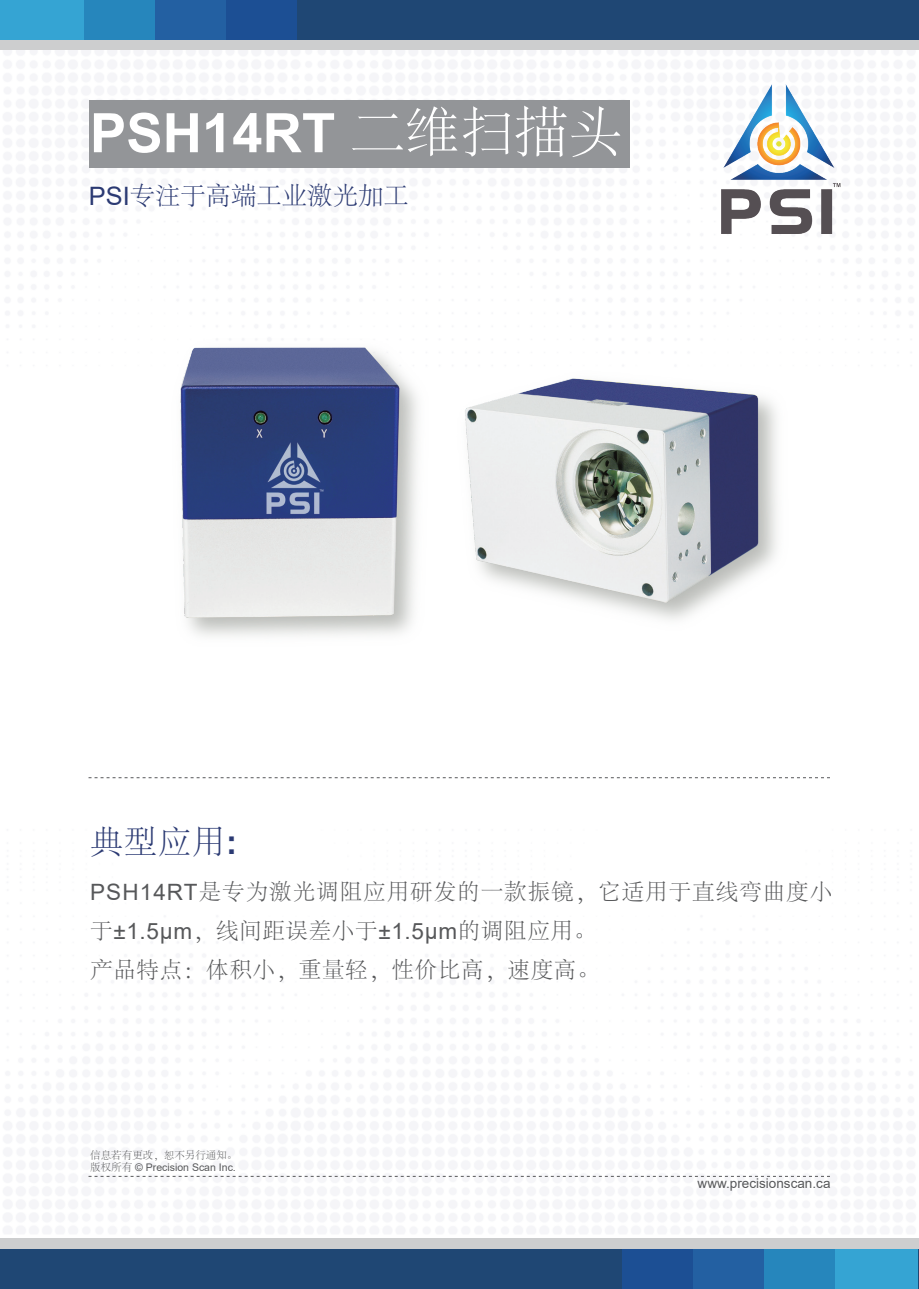
<style>
.page{position:relative;width:919px;height:1289px;background:#fff}
.page>*{position:absolute;margin:0;border:0;box-sizing:border-box;transform-origin:0 0}
.t1{font:700 54.45px "Arial";color:#fff}
.t2{font:300 33px "Adobe Song Std";color:#2b3a73}
.t3{font:300 25.35px "Adobe Song Std";color:#2b3a73}
.t4{font:300 22.5px/39px "Adobe Song Std";letter-spacing:.045em;color:#57585a}
.t5{font:13.5px "Arial";color:#57585a}
.t6{font:10.5px "Arial";color:#57585a}
.t7{font:300 10.5px "Adobe Song Std";color:#57585a}
.s1{font-family:"Adobe Song Std";font-weight:300}
.s2{font-family:"Arial";font-weight:400}
.s3{font-family:"Arial";font-weight:700}
</style>
<div class="page">
<div style="left:0;top:33px;width:918px;height:17px;background:#cdcecf"></div>
<div style="left:0;top:0;width:918px;height:39px;background:#1f4774"></div>
<div style="left:0;top:0;width:84px;height:39px;background:#35a4d3"></div>
<div style="left:84px;top:0;width:71px;height:39px;background:#2686bc"></div>
<div style="left:155px;top:0;width:71px;height:39px;background:#2360a2"></div>
<div style="left:226px;top:0;width:71px;height:39px;background:#1c4f94"></div>
<div style="left:0;top:1238px;width:918px;height:17px;background:#cdcecf"></div>
<div style="left:0;top:1249px;width:918px;height:39px;background:#1f4774"></div>
<div style="left:834px;top:1249px;width:84px;height:39px;background:#35a4d3"></div>
<div style="left:763px;top:1249px;width:71px;height:39px;background:#2686bc"></div>
<div style="left:692px;top:1249px;width:71px;height:39px;background:#2360a2"></div>
<div style="left:621px;top:1249px;width:71px;height:39px;background:#1c4f94"></div>
<img style="left:180px;top:338px;width:597px;height:298px">
<div style="left:90px;top:100px;width:540px;height:67px;background:#939598"></div>
<svg style="left:88px;top:777px;width:742px;height:1px"></svg>
<svg style="left:88px;top:1175px;width:742px;height:1px"></svg>
<img style="left:721px;top:84px;width:120px;height:149px">
<h1 class="t1" style="left:90px;top:95px;width:534px">PSH14RT <span class="s1">二维扫描头</span></h1>
<p class="t3" style="left:89px;top:182px;width:321px"><span class="s2">PSI</span>专注于高端工业激光加工</p>
<h2 class="t2" style="left:90px;top:823px;width:148px">典型应用<span class="s3">:</span></h2>
<p class="t4" style="left:90px;top:873px;width:743px"><span class="s2">PSH14RT</span>是专为激光调阻应用研发的一款振镜，它适用于直线弯曲度小于<span class="s2">±1.5μm</span>，线间距误差小于<span class="s2">±1.5μm</span>的调阻应用。<br>产品特点：体积小，重量轻，性价比高，速度高。</p>
<p class="t7" style="left:90px;top:1149px;width:148px">信息若有更改，恕不另行通知。</p>
<p class="t6" style="left:90px;top:1160px;width:147px"><span class="s1">版权所有</span> © Precision Scan Inc.</p>
<p class="t5" style="left:697px;top:1174px;width:134px">www.precisionscan.ca</p>
</div>
